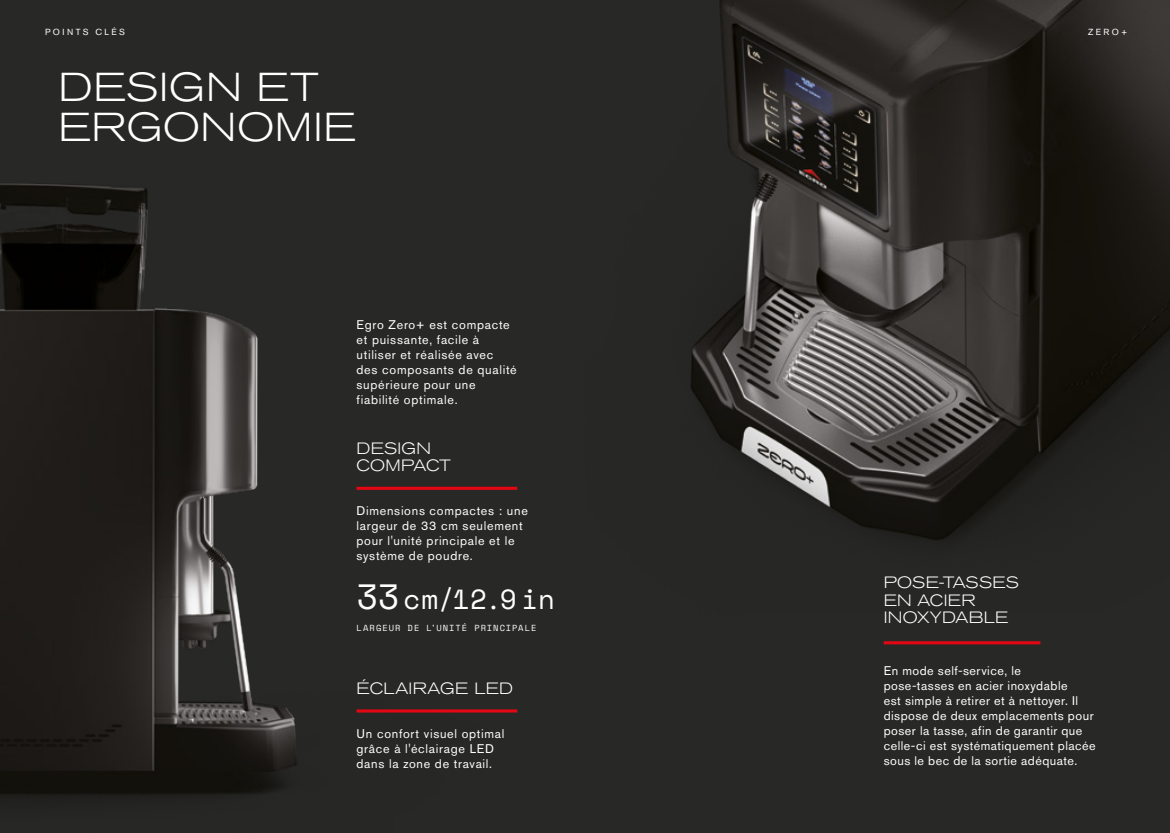
<style>
.page{position:relative;width:1170px;height:833px;background:#fff}
.page>*{position:absolute;margin:0;border:0;box-sizing:border-box;transform-origin:0 0}
.Titles_White{font:300 expanded 40px/40px "Akzidenz Grotesk BQ";letter-spacing:.02em;color:#fff}
.NUMBERS{font:27.5px "Space Mono";color:#fff}
.Sub_Headings_White{font:300 expanded 16.25px/17.5px "Akzidenz Grotesk BQ";letter-spacing:.015em;color:#fff}
.Sub_headings{font:300 expanded 16.25px/17.5px "Akzidenz Grotesk BQ";letter-spacing:.02em;color:#fff}
.Body_Copy_White{font:12.5px/15px "Akzidenz Grotesk BQ";letter-spacing:.055em;color:#fff}
.Body_Copy{font:12.5px/15px "Akzidenz Grotesk BQ";letter-spacing:.04em;color:#fff}
.NUMBERS-2{font:8.75px "Space Mono";letter-spacing:.115em;color:#fff}
.Details{font:8.75px "Akzidenz Grotesk BQ";letter-spacing:.275em;color:#fff}
.s1{font-size:35px}
</style>
<div class="page">
<div style="left:0;top:0;width:1169px;height:833px;background:#282827"></div>
<img style="left:690px;top:0;width:479px;height:541px">
<img style="left:0;top:183px;width:487px;height:616px">
<hr style="left:883px;top:641px;width:157px;height:3px;background:#e30613">
<hr style="left:356px;top:709px;width:161px;height:3px;background:#e30613">
<hr style="left:356px;top:487px;width:161px;height:3px;background:#e30613">
<p class="Details" style="left:45px;top:27px;width:82px">POINTS CLÉS</p>
<p class="Titles_White" style="left:58px;top:67px;width:300px">DESIGN ET<br>ERGONOMIE</p>
<p class="Body_Copy_White" style="left:356px;top:317px;width:162px">Egro Zero+ est compacte et puissante, facile à utiliser et réalisée avec des composants de qualité supérieure pour une fiabilité optimale.</p>
<p class="Sub_headings" style="left:356px;top:439px;width:96px">DESIGN<br>COMPACT</p>
<p class="Body_Copy_White" style="left:356px;top:503px;width:173px">Dimensions compactes : une largeur de 33 cm seulement pour l'unité principale et le système de poudre.</p>
<p class="NUMBERS" style="left:356px;top:579px;width:200px"><span class="s1">33</span> cm/12.9 in</p>
<p class="NUMBERS-2" style="left:356px;top:621px;width:181px">LARGEUR DE L'UNITÉ PRINCIPALE</p>
<p class="Sub_headings" style="left:356px;top:679px;width:158px">ÉCLAIRAGE LED</p>
<p class="Body_Copy_White" style="left:356px;top:725px;width:149px">Un confort visuel optimal grâce à l'éclairage LED dans la zone de travail.</p>
<p class="Details" style="left:1088px;top:26px;width:41px">ZERO+</p>
<p class="Sub_Headings_White" style="left:883px;top:574px;width:137px">POSE-TASSES<br>EN ACIER<br>INOXYDABLE</p>
<p class="Body_Copy" style="left:883px;top:663px;width:213px">En mode self-service, le<br>pose-tasses en acier inoxydable<br>est simple à retirer et à nettoyer. Il dispose de deux emplacements pour poser la tasse, afin de garantir que celle-ci est systématiquement placée sous le bec de la sortie adéquate.</p>
</div>
